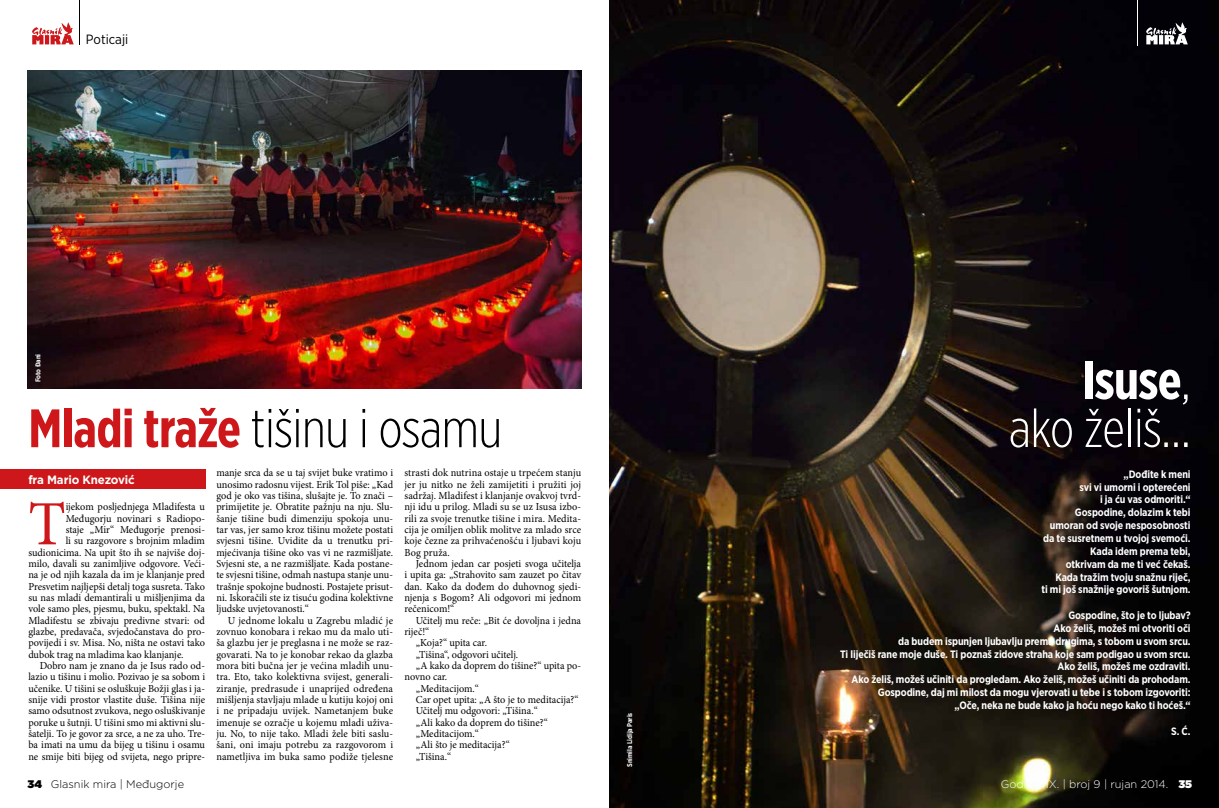
<style>
.page{position:relative;width:1219px;height:808px;background:#fff}
.page>*{position:absolute;margin:0;border:0;box-sizing:border-box;transform-origin:0 0}
.t1{font:63px "Minion Pro";color:#cd171a;scale:.96 1}
.t2{font:300 54px "Gotham X Narrow";letter-spacing:-.01em;color:#000}
.t3{font:300 54px/48px "Gotham X Narrow";letter-spacing:-.01em;color:#fff;text-align:right}
.t4{font:13.4px "Gotham Narrow";color:#000}
.t5{font:700 12px "Gotham";letter-spacing:-.01em;color:#fff;scale:.96 1}
.t6{font:300 11px "Gotham";color:#fff}
.t7{font:300 11px "Gotham";color:#000}
.t8{font:10.7px/11.3px "Minion Pro";color:#000;text-align:justify;scale:.96 1}
.t9{font:700 10.7px/12.8px "Gotham Narrow";letter-spacing:-.01em;color:#fff;text-align:right;scale:.96 1}
.t10{font:700 7px "Gotham Narrow";letter-spacing:-.01em;color:#fff;scale:.96 1}
.s1{font-weight:700;color:#cd171a}
.s2{font-weight:900}
.s3{font-weight:700}
</style>
<div class="page">
<img style="left:609px;top:0;width:610px;height:808px">
<svg style="left:32px;top:22px;width:42px;height:22px"></svg>
<hr style="left:1137px;top:0;width:1px;height:45px;background:#fff">
<svg style="left:1146px;top:22px;width:42px;height:22px"></svg>
<img style="left:28px;top:71px;width:553px;height:317px">
<div style="left:0;top:469px;width:205px;height:20px;background:#cd171a"></div>
<p class="t4" style="left:86px;top:31px;width:44px">Poticaji</p>
<p class="t10" style="left:34px;top:382px;width:31px;rotate:-90deg">Foto Đani</p>
<h2 class="t2" style="left:28px;top:396px;width:475px"><span class="s1">Mladi traže</span> tišinu i osamu</h2>
<p class="t8" style="left:216px;top:467px;width:186px">manje srca da se u taj svijet buke vratimo i unosimo radosnu vijest. Erik Tol piše: „Kad god je oko vas tišina, slušajte je. To znači – primijetite je. Obratite pažnju na nju. Slu&shy;šanje tišine budi dimenziju spokoja unu&shy;tar vas, jer samo kroz tišinu možete postati svjesni tišine. Uvidite da u trenutku pri&shy;mjećivanja tišine oko vas vi ne razmišljate.<br>Svjesni ste, a ne razmišljate. Kada postane&shy;te svjesni tišine, odmah nastupa stanje unu&shy;trašnje spokojne budnosti. Postajete prisut&shy;ni. Iskoračili ste iz tisuću godina kolektivne ljudske uvjetovanosti.“</p>
<p class="t8" style="left:216px;top:615px;width:186px;text-indent:11px">U jednome lokalu u Zagrebu mladić je zovnuo konobara i rekao mu da malo uti&shy;ša glazbu jer je preglasna i ne može se raz&shy;govarati. Na to je konobar rekao da glazba mora biti bučna jer je većina mladih unu&shy;tra. Eto, tako kolektivna svijest, generali&shy;ziranje, predrasude i unaprijed određena mišljenja stavljaju mlade u kutiju kojoj oni i ne pripadaju uvijek. Nametanjem buke imenuje se ozračje u kojemu mladi uživa&shy;ju. No, to nije tako. Mladi žele biti saslu&shy;šani, oni imaju potrebu za razgovorom i nametljiva im buka samo podiže tjelesne</p>
<p class="t5" style="left:28px;top:471px;width:112px">fra Mario Knezović</p>
<p class="t8" style="left:404px;top:467px;width:186px">strasti dok nutrina ostaje u trpećem stanju jer ju nitko ne želi zamijetiti i pružiti joj sadržaj. Mladifest i klanjanje ovakvoj tvrd&shy;nji idu u prilog. Mladi su se uz Isusa izbo&shy;rili za svoje trenutke tišine i mira. Medita&shy;cija je omiljen oblik molitve za mlado srce koje čezne za prihvaćenošću i ljubavi koju Bog pruža.</p>
<p class="t8" style="left:404px;top:558px;width:186px;text-indent:11px">Jednom jedan car posjeti svoga učitelja i upita ga: „Strahovito sam zauzet po čitav dan. Kako da dođem do duhovnog sjedi&shy;njenja s Bogom? Ali odgovori mi jednom rečenicom!“</p>
<p class="t8" style="left:416px;top:615px;width:174px">Učitelj mu reče: „Bit će dovoljna i jedna</p>
<p class="t8" style="left:404px;top:626px;width:27px">riječ!“</p>
<p class="t8" style="left:416px;top:637px;width:76px">„Koja?“ upita car.</p>
<p class="t8" style="left:416px;top:649px;width:108px">„Tišina“, odgovori učitelj.</p>
<p class="t8" style="left:416px;top:660px;width:174px">„A kako da doprem do tišine?“ upita po-</p>
<p class="t8" style="left:404px;top:671px;width:46px">novno car.</p>
<p class="t8" style="left:416px;top:683px;width:67px">„Meditacijom.“</p>
<p class="t8" style="left:416px;top:694px;width:171px">Car opet upita: „A što je to meditacija?“</p>
<p class="t8" style="left:416px;top:705px;width:129px">Učitelj mu odgovori: „Tišina.“</p>
<p class="t8" style="left:416px;top:717px;width:139px">„Ali kako da doprem do tišine?“</p>
<p class="t8" style="left:416px;top:728px;width:67px">„Meditacijom.“</p>
<p class="t8" style="left:416px;top:739px;width:99px">„Ali što je meditacija?“</p>
<p class="t8" style="left:416px;top:751px;width:38px">„Tišina.“</p>
<h1 class="t1" style="left:28px;top:482px;width:40px">T</h1>
<p class="t8" style="left:66px;top:501px;width:147px">ijekom posljednjega Mladifesta u</p>
<p class="t8" style="left:66px;top:513px;width:147px">Međugorju novinari s Radiopo-</p>
<p class="t8" style="left:66px;top:524px;width:147px">staje „Mir“ Međugorje prenosi-</p>
<p class="t8" style="left:66px;top:535px;width:147px">li su razgovore s brojnim mladim</p>
<p class="t8" style="left:28px;top:547px;width:186px">sudionicima. Na upit što ih se najviše doj-</p>
<p class="t8" style="left:28px;top:558px;width:186px">milo, davali su zanimljive odgovore. Veći-</p>
<p class="t8" style="left:28px;top:569px;width:186px">na je od njih kazala da im je klanjanje pred</p>
<p class="t8" style="left:28px;top:581px;width:186px">Presvetim najljepši detalj toga susreta. Tako</p>
<p class="t8" style="left:28px;top:592px;width:186px">su nas mladi demantirali u mišljenjima da</p>
<p class="t8" style="left:28px;top:603px;width:186px">vole samo ples, pjesmu, buku, spektakl. Na</p>
<p class="t8" style="left:28px;top:615px;width:186px">Mladifestu se zbivaju predivne stvari: od</p>
<p class="t8" style="left:28px;top:626px;width:186px">glazbe, predavača, svjedočanstava do pro-</p>
<p class="t8" style="left:28px;top:637px;width:186px">povijedi i sv. Misa. No, ništa ne ostavi tako</p>
<p class="t8" style="left:28px;top:649px;width:163px">dubok trag na mladima kao klanjanje.</p>
<p class="t8" style="left:40px;top:660px;width:174px">Dobro nam je znano da je Isus rado od-</p>
<p class="t8" style="left:28px;top:671px;width:186px">lazio u tišinu i molio. Pozivao je sa sobom i</p>
<p class="t8" style="left:28px;top:683px;width:186px">učenike. U tišini se osluškuje Božji glas i ja-</p>
<p class="t8" style="left:28px;top:694px;width:186px">snije vidi prostor vlastite duše. Tišina nije</p>
<p class="t8" style="left:28px;top:705px;width:186px">samo odsutnost zvukova, nego osluškivanje</p>
<p class="t8" style="left:28px;top:717px;width:186px">poruke u šutnji. U tišini smo mi aktivni slu-</p>
<p class="t8" style="left:28px;top:728px;width:186px">šatelji. To je govor za srce, a ne za uho. Tre-</p>
<p class="t8" style="left:28px;top:739px;width:186px">ba imati na umu da bijeg u tišinu i osamu</p>
<p class="t8" style="left:28px;top:751px;width:186px">ne smije biti bijeg od svijeta, nego pripre-</p>
<p class="t7" style="left:28px;top:777px;width:158px"><span class="s2">34</span> Glasnik mira | Međugorje</p>
<p class="t10" style="left:625px;top:767px;width:58px;rotate:-90deg">Snimila Lidija Paris</p>
<h2 class="t3" style="left:1009px;top:355px;width:183px"><span class="s3">Isuse</span>, ako želiš…</h2>
<p class="t9" style="left:1041px;top:467px;width:157px">„Dođite k meni<br>svi vi umorni i opterećeni<br>i ja ću vas odmoriti.“<br>Gospodine, dolazim k tebi umoran od svoje nesposobnosti da te susretnem u tvojoj svemoći.<br>Kada idem prema tebi,<br>otkrivam da me ti već čekaš.<br>Kada tražim tvoju snažnu riječ,<br>ti mi još snažnije govoriš šutnjom.</p>
<p class="t9" style="left:840px;top:609px;width:367px">Gospodine, što je to ljubav?<br>Ako želiš, možeš mi otvoriti oči<br>da budem ispunjen ljubavlju prema drugima, s tobom u svom srcu.<br>Ti liječiš rane moje duše. Ti poznaš zidove straha koje sam podigao u svom srcu.<br>Ako želiš, možeš me ozdraviti.<br>Ako želiš, možeš učiniti da progledam. Ako želiš, možeš učiniti da prohodam.<br>Gospodine, daj mi milost da mogu vjerovati u tebe i s tobom izgovoriti:<br>„Oče, neka ne bude kako ja hoću nego kako ti hoćeš.“</p>
<p class="t9" style="left:1171px;top:724px;width:22px">S. Ć.</p>
<p class="t6" style="left:1001px;top:777px;width:193px">Godište IX. | broj 9 | rujan 2014. <span class="s2">35</span></p>
</div>
